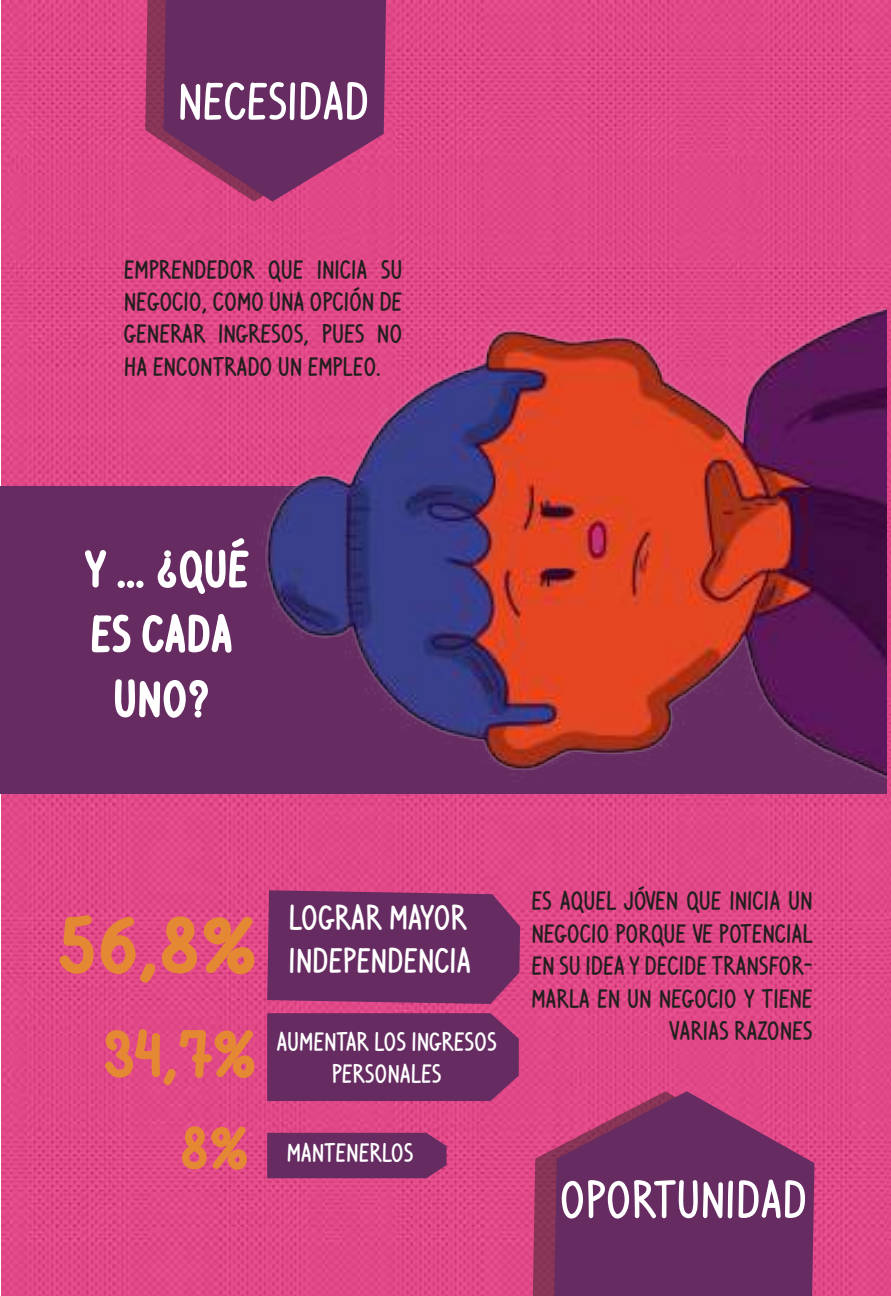
<style>
.page{position:relative;width:891px;height:1296px;background:#fff}
.page>*{position:absolute;margin:0;border:0;box-sizing:border-box;transform-origin:0 0}
.t1{font:500 54px "Ventura Edding";color:#fff}
.t2{font:700 54px/64.8px "Ventura Edding";color:#fff;text-align:center}
.t3{font:500 36px/43.2px "Ventura Edding";color:#fff}
.t4{font:500 27px/32.4px "Ventura Edding";color:#241f1f;text-align:justify}
.t5{font:500 27px/32.4px "Ventura Edding";color:#fff;text-align:center}
</style>
<div class="page">
<img style="left:2px;top:0;width:886px;height:1296px">
<svg style="left:60px;top:915px;width:194px;height:69px;background:#e26265"></svg>
<svg style="left:105px;top:1029px;width:149px;height:57px;background:#e26067"></svg>
<svg style="left:182px;top:1126px;width:65px;height:44px;background:#e36b58"></svg>
<svg style="left:533px;top:1091px;width:21px;height:205px;background:#a73b67"></svg>
<div style="left:267px;top:893px;width:253px;height:111px;background:#662c62"></div>
<div style="left:267px;top:1013px;width:252px;height:88px;background:#662c62"></div>
<div style="left:267px;top:1133px;width:180px;height:45px;background:#662c62"></div>
<svg style="left:145px;top:0;width:241px;height:202px;background:#7d3167"></svg>
<svg style="left:554px;top:1091px;width:260px;height:205px;background:#793066"></svg>
<img style="left:0;top:262px;width:888px;height:631px">
<hr style="left:888px;top:0;width:3px;height:1296px;background:#e14888">
<h1 class="t1" style="left:178px;top:70px;width:193px">NECESIDAD</h1>
<p class="t4" style="left:124px;top:252px;width:280px">EMPRENDEDOR QUE INICIA SU NEGOCIO, COMO UNA OPCIÓN DE GENERAR INGRESOS, PUES NO HA ENCONTRADO UN EMPLEO.</p>
<h1 class="t2" style="left:85px;top:534px;width:166px">Y ... ¿QUÉ<br>ES CADA<br>UNO?</h1>
<h2 class="t3" style="left:289px;top:894px;width:184px">LOGRAR MAYOR<br>INDEPENDENCIA</h2>
<p class="t5" style="left:276px;top:1024px;width:222px">AUMENTAR LOS INGRESOS<br>PERSONALES</p>
<p class="t5" style="left:287px;top:1135px;width:128px">MANTENERLOS</p>
<p class="t4" style="left:531px;top:884px;width:283px;text-align:right">ES AQUEL JÓVEN QUE INICIA UN<br>NEGOCIO PORQUE VE POTENCIAL<br>EN SU IDEA Y DECIDE TRANSFOR-<br>MARLA EN UN NEGOCIO Y TIENE<br>VARIAS RAZONES</p>
<h1 class="t1" style="left:559px;top:1168px;width:249px">OPORTUNIDAD</h1>
</div>
